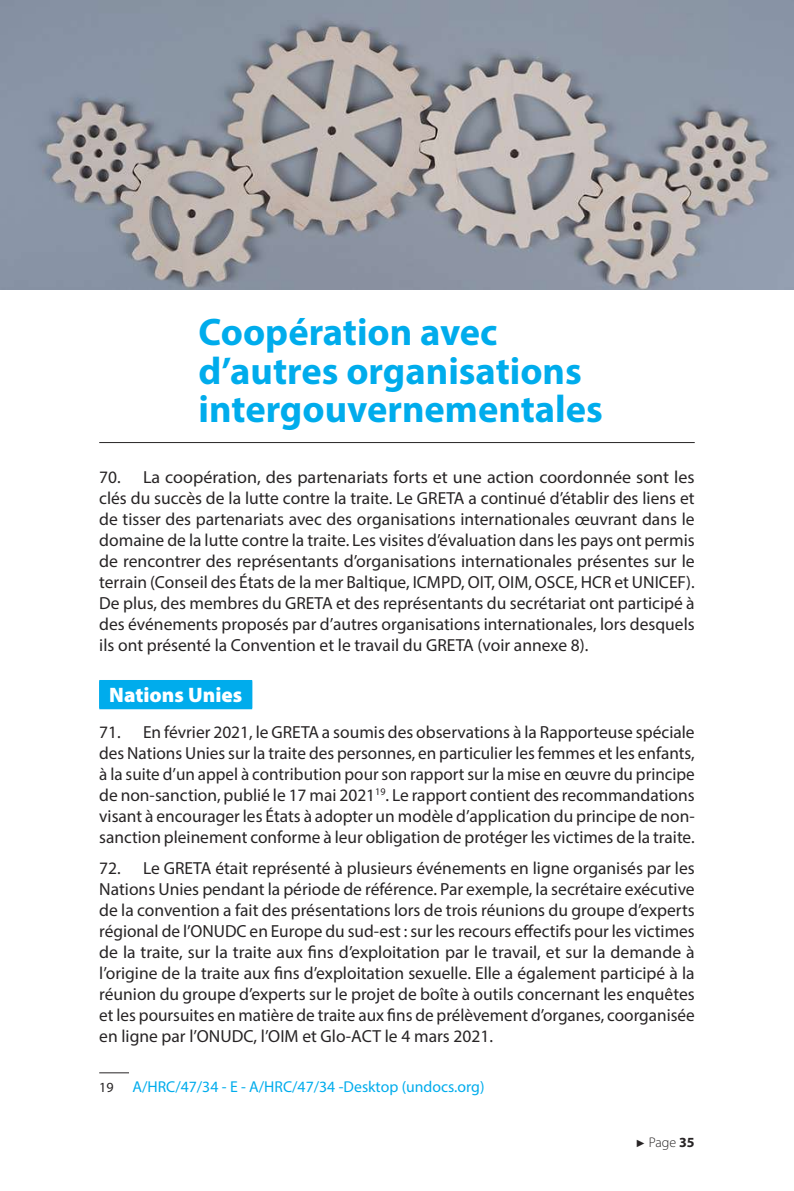
<style>
.page{position:relative;width:794px;height:1191px;background:#fff}
.page>*{position:absolute;margin:0;border:0;box-sizing:border-box;transform-origin:0 0}
.t1{font:700 38.5px/38.5px "Myriad Pro";color:#00acec}
.t2{font:900 21px "Myriad Pro";color:#fff}
.t3{font:17.5px/21px "Myriad Pro";color:#272425;text-align:justify}
.t4{font:15.75px "Myriad Pro";color:#00acec}
.t5{font:300 14px "Myriad Pro";color:#272425}
.s1{font-size:14px;color:#272425}
.s2{font-family:"Arial";font-weight:400;font-size:10.5px}
.s3{font-weight:700}
</style>
<div class="page">
<img style="left:0;top:0;width:794px;height:289px">
<hr style="left:99px;top:442px;width:595px;height:1px;background:#272425">
<div style="left:99px;top:681px;width:153px;height:28px;background:#00acec"></div>
<div style="left:99px;top:680px;width:153px;height:28px;background:#00acec"></div>
<hr style="left:99px;top:1072px;width:30px;height:1px;background:#272425">
<h1 class="t1" style="left:198px;top:316px;width:406px">Coopération avec d’autres organisations intergouvernementales</h1>
<p class="t3" style="left:99px;top:468px;width:597px">70. La coopération, des partenariats forts et une action coordonnée sont les clés du succès de la lutte contre la traite. Le GRETA a continué d’établir des liens et de tisser des partenariats avec des organisations internationales œuvrant dans le domaine de la lutte contre la traite. Les visites d’évaluation dans les pays ont permis de rencontrer des représentants d’organisations internationales présentes sur le terrain (Conseil des États de la mer Baltique, ICMPD, OIT, OIM, OSCE, HCR et UNICEF).<br>De plus, des membres du GRETA et des représentants du secrétariat ont participé à des événements proposés par d’autres organisations internationales, lors desquels ils ont présenté la Convention et le travail du GRETA (voir annexe 8).</p>
<p class="t2" style="left:109px;top:687px;width:135px">Nations Unies</p>
<p class="t3" style="left:99px;top:722px;width:597px">71. En février 2021, le GRETA a soumis des observations à la Rapporteuse spéciale des Nations Unies sur la traite des personnes, en particulier les femmes et les enfants, à la suite d’un appel à contribution pour son rapport sur la mise en œuvre du principe de non-sanction, publié le 17 mai 2021<sup>19</sup>. Le rapport contient des recommandations visant à encourager les États à adopter un modèle d’application du principe de non&shy;sanction pleinement conforme à leur obligation de protéger les victimes de la traite.</p>
<p class="t3" style="left:99px;top:858px;width:597px">72. Le GRETA était représenté à plusieurs événements en ligne organisés par les Nations Unies pendant la période de référence. Par exemple, la secrétaire exécutive de la convention a fait des présentations lors de trois réunions du groupe d’experts régional de l’ONUDC en Europe du sud-est : sur les recours effectifs pour les victimes de la traite, sur la traite aux fins d’exploitation par le travail, et sur la demande à l’origine de la traite aux fins d’exploitation sexuelle. Elle a également participé à la réunion du groupe d’experts sur le projet de boîte à outils concernant les enquêtes et les poursuites en matière de traite aux fins de prélèvement d’organes, coorganisée en ligne par l’ONUDC, l’OIM et Glo-ACT le 4 mars 2021.</p>
<p class="t4" style="left:99px;top:1080px;width:387px"><span class="s1">19</span> A/HRC/47/34 - E - A/HRC/47/34 -Desktop (undocs.org)</p>
<p class="t5" style="left:635px;top:1136px;width:61px"><span class="s2">►</span> Page <span class="s3">35</span></p>
</div>
